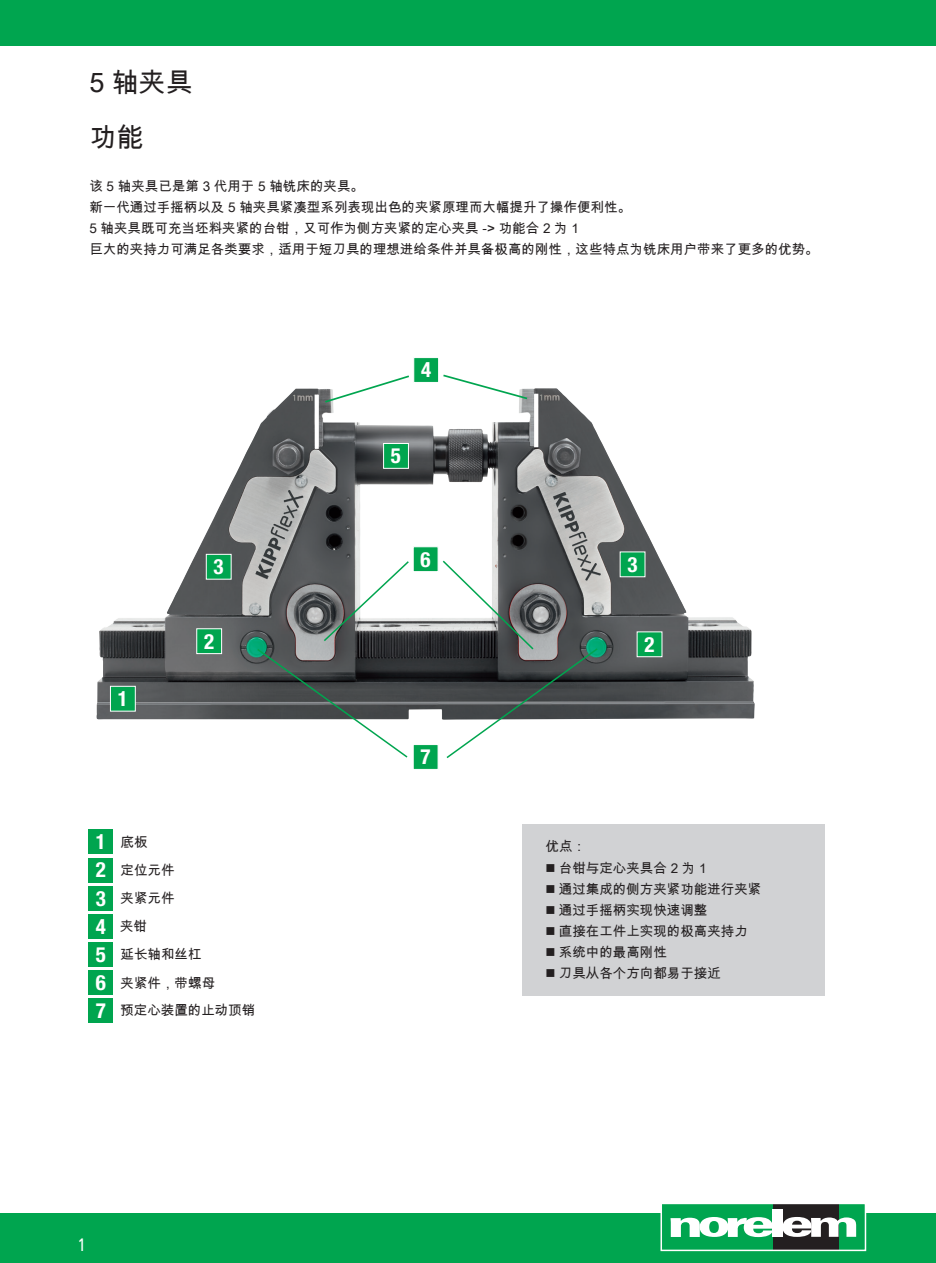
<style>
.page{position:relative;width:936px;height:1263px;background:#fff}
.page>*{position:absolute;margin:0;border:0;box-sizing:border-box;transform-origin:0 0}
.t1{font:27px "Arial Unicode MS";color:#231f20}
.t2{font:700 condensed 21px/28.3px "Helvetica Neue LTW1 G";color:#fff;text-align:justify}
.t3{font:18px "Frutiger Neue LTW1 G";color:#fff;scale:.81 1}
.t4{font:13.5px/21px "Arial Unicode MS";color:#231f20}
.s1{font-family:"Helvetica Neue LTW1 G";font-weight:700;font-stretch:condensed;font-size:21px;color:#fff}
</style>
<div class="page">
<div style="left:0;top:0;width:935px;height:46px;background:#00a54f"></div>
<div style="left:0;top:1213px;width:935px;height:50px;background:#00a54f"></div>
<div style="left:661px;top:1203px;width:204px;height:47px;background:#00a54f"></div>
<div style="left:772px;top:1203px;width:66px;height:47px;background:#231f20"></div>
<svg style="left:670px;top:1217px;width:102px;height:20px"></svg>
<div style="left:772px;top:1209px;width:11px;height:28px;background:#fff"></div>
<svg style="left:783px;top:1217px;width:73px;height:20px"></svg>
<div style="left:660px;top:1203px;width:206px;height:48px;border:2px solid #fff"></div>
<img style="left:96px;top:388px;width:658px;height:332px">
<div style="left:636px;top:631px;width:26px;height:26px;background:#00a54f"></div>
<div style="left:196px;top:628px;width:26px;height:26px;background:#00a54f;border:1px solid #fff"></div>
<div style="left:413px;top:546px;width:25px;height:26px;background:#00a54f;border:1px solid #fff"></div>
<div style="left:413px;top:744px;width:25px;height:26px;background:#00a54f;border:1px solid #fff"></div>
<div style="left:413px;top:357px;width:26px;height:26px;background:#00a54f;border:1px solid #fff"></div>
<div style="left:383px;top:443px;width:26px;height:26px;background:#00a54f;border:1px solid #fff"></div>
<div style="left:619px;top:551px;width:26px;height:26px;background:#00a54f"></div>
<div style="left:206px;top:554px;width:25px;height:25px;background:#00a54f;border:1px solid #fff"></div>
<div style="left:110px;top:686px;width:26px;height:25px;background:#00a54f;border:1px solid #fff"></div>
<svg style="left:323px;top:375px;width:88px;height:29px"></svg>
<svg style="left:441px;top:374px;width:88px;height:27px"></svg>
<svg style="left:255px;top:560px;width:155px;height:198px"></svg>
<svg style="left:441px;top:559px;width:158px;height:200px"></svg>
<div style="left:88px;top:829px;width:25px;height:25px;background:#00a54f"></div>
<div style="left:88px;top:858px;width:25px;height:24px;background:#00a54f"></div>
<div style="left:88px;top:886px;width:25px;height:25px;background:#00a54f"></div>
<div style="left:88px;top:914px;width:25px;height:24px;background:#00a54f"></div>
<div style="left:88px;top:970px;width:25px;height:25px;background:#00a54f"></div>
<div style="left:88px;top:942px;width:25px;height:25px;background:#00a54f"></div>
<div style="left:88px;top:998px;width:25px;height:25px;background:#00a54f"></div>
<div style="left:522px;top:824px;width:302px;height:171px;background:#d1d2d4"></div>
<h1 class="t1" style="left:89px;top:63px;width:105px">5 轴夹具</h1>
<h1 class="t1" style="left:89px;top:118px;width:56px">功能</h1>
<p class="t4" style="left:89px;top:175px;width:730px">该 5 轴夹具已是第 3 代用于 5 轴铣床的夹具。<br>新一代通过手摇柄以及 5 轴夹具紧凑型系列表现出色的夹紧原理而大幅提升了操作便利性。<br>5 轴夹具既可充当坯料夹紧的台钳，又可作为侧方夹紧的定心夹具 -&gt; 功能合 2 为 1<br>巨大的夹持力可满足各类要求，适用于短刀具的理想进给条件并具备极高的刚性，这些特点为铣床用户带来了更多的优势。</p>
<h2 class="t2" style="left:421px;top:356px;width:12px">4</h2>
<h2 class="t2" style="left:391px;top:442px;width:12px">5</h2>
<h2 class="t2" style="left:420px;top:545px;width:12px">6</h2>
<h2 class="t2" style="left:213px;top:553px;width:12px">3</h2>
<h2 class="t2" style="left:627px;top:550px;width:12px">3</h2>
<h2 class="t2" style="left:118px;top:685px;width:12px">1</h2>
<h2 class="t2" style="left:204px;top:627px;width:12px">2</h2>
<h2 class="t2" style="left:644px;top:630px;width:12px">2</h2>
<h2 class="t2" style="left:420px;top:743px;width:12px">7</h2>
<h2 class="t2" style="left:96px;top:827px;width:12px">1<br>2<br>3</h2>
<p class="t4" style="left:121px;top:831px;width:28px">底板</p>
<p class="t4" style="left:121px;top:856px;width:55px;line-height:28px">定位元件夹紧元件</p>
<h2 class="t2" style="left:96px;top:912px;width:12px">4</h2>
<p class="t4" style="left:120px;top:915px;width:28px">夹钳</p>
<h2 class="t2" style="left:96px;top:940px;width:12px">5</h2>
<p class="t4" style="left:121px;top:944px;width:83px">延长轴和丝杠</p>
<h2 class="t2" style="left:96px;top:969px;width:12px">6</h2>
<p class="t4" style="left:121px;top:972px;width:96px">夹紧件，带螺母</p>
<p class="t4" style="left:545px;top:835px;width:42px">优点：</p>
<p class="t4" style="left:545px;top:858px;width:163px">■ 台钳与定心夹具合 2 为 1</p>
<p class="t4" style="left:545px;top:879px;width:217px">■ 通过集成的侧方夹紧功能进行夹紧</p>
<p class="t4" style="left:545px;top:900px;width:163px">■ 通过手摇柄实现快速调整</p>
<p class="t4" style="left:545px;top:921px;width:204px">■ 直接在工件上实现的极高夹持力</p>
<p class="t4" style="left:545px;top:942px;width:123px">■ 系统中的最高刚性</p>
<p class="t4" style="left:545px;top:963px;width:177px">■ 刀具从各个方向都易于接近</p>
<p class="t4" style="left:96px;top:999px;width:161px"><span class="s1">7</span> 预定心装置的止动顶销</p>
<h3 class="t3" style="left:78px;top:1232px;width:12px">1</h3>
</div>
